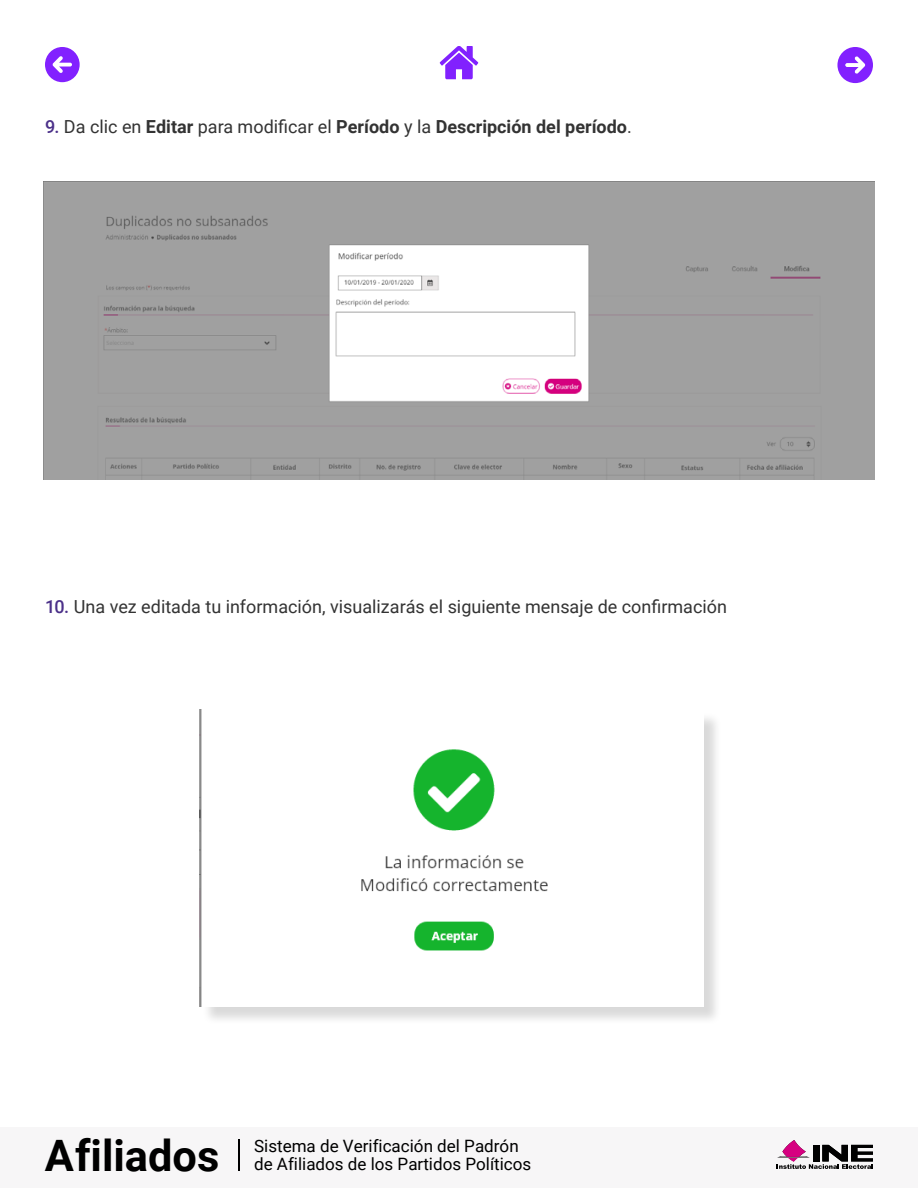
<style>
.page{position:relative;width:918px;height:1188px;background:#fff}
.page>*{position:absolute;margin:0;border:0;box-sizing:border-box;transform-origin:0 0}
.t1{font:700 43.35px "Roboto";color:#000}
.t2{font:18px "Roboto";color:#333}
.t3{font:700 18px "Roboto";color:#333}
.t4{font:17.1px/18.8px "Roboto";color:#000}
.s1{font-weight:500;color:#4b3089}
.s2{font-weight:400}
</style>
<div class="page">
<div style="left:0;top:1127px;width:918px;height:61px;background:#f7f6f7"></div>
<hr style="left:238px;top:1139px;width:2px;height:32px;background:#000">
<svg style="left:777px;top:1140px;width:96px;height:29px"></svg>
<svg style="left:440px;top:46px;width:38px;height:33px"></svg>
<svg style="left:45px;top:47px;width:35px;height:35px"></svg>
<svg style="left:837px;top:47px;width:36px;height:36px"></svg>
<img style="left:43px;top:182px;width:832px;height:298px">
<div style="left:202px;top:711px;width:520px;height:314px;background:#000;opacity:.15"></div>
<img style="left:200px;top:710px;width:503px;height:296px">
<p class="t3" style="left:45px;top:114px;width:588px"><span class="s1">9.</span> <span class="s2">Da clic en</span> Editar <span class="s2">para modificar el</span> Período <span class="s2">y la</span> Descripción del período<span class="s2">.</span></p>
<p class="t2" style="left:45px;top:594px;width:684px"><span class="s1">10.</span> Una vez editada tu información, visualizarás el siguiente mensaje de confirmación</p>
<h1 class="t1" style="left:45px;top:1125px;width:176px">Afiliados</h1>
<p class="t4" style="left:254px;top:1135px;width:279px">Sistema de Verificación del Padrón de Afiliados de los Partidos Políticos</p>
</div>
